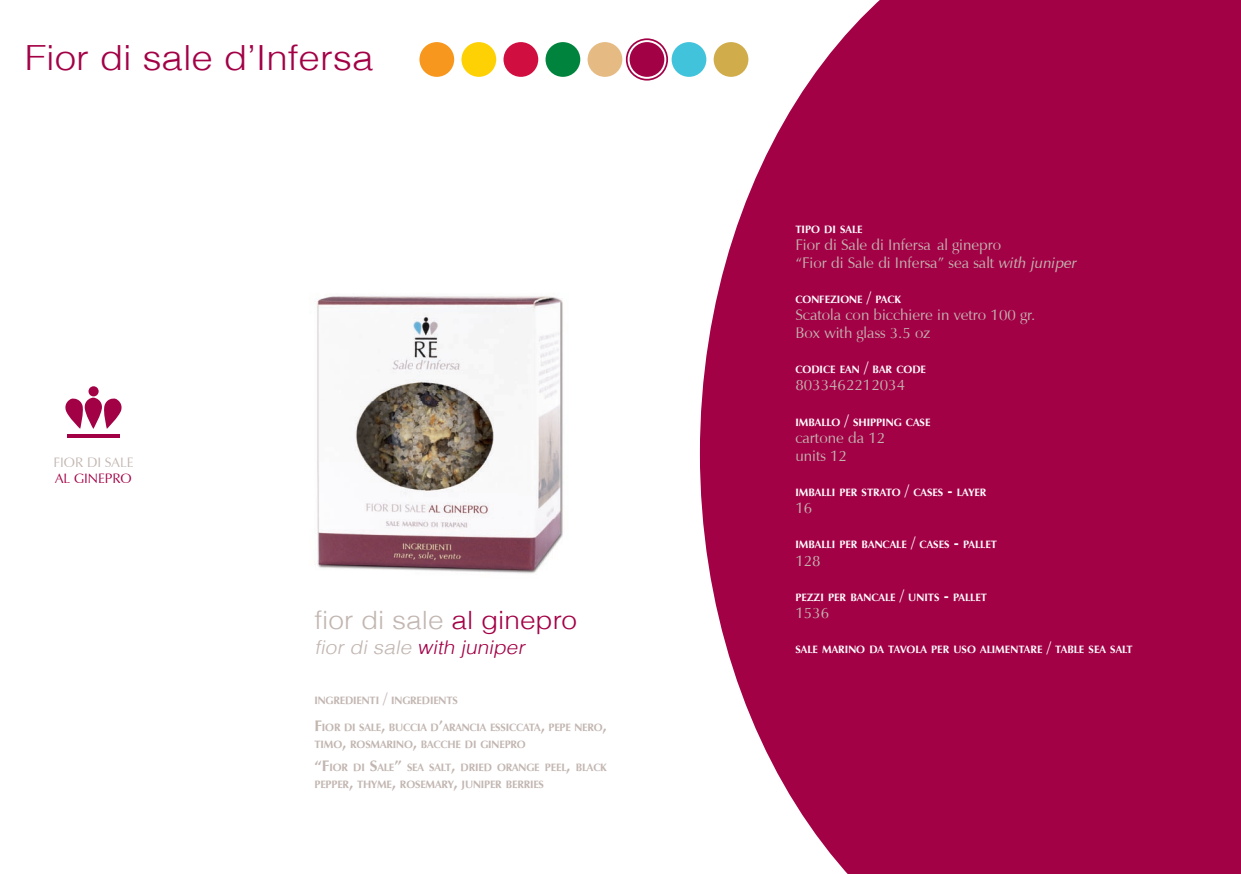
<style>
.page{position:relative;width:1241px;height:874px;background:#fff}
.page>*{position:absolute;margin:0;border:0;box-sizing:border-box;transform-origin:0 0}
.t1{font:300 34.65px "Helv";color:#a30146;scale:1.11 1}
.t2{font:300 25.2px "Helv";color:#c2b6b1;scale:1.11 1}
.t3{font:italic 300 18.9px "Helv";color:#a30146;scale:1.11 1}
.t4{font:15.75px/17.5px "Vera Humana 95";color:#c2b6b1}
.t5{font:14px "Vera Humana 95";color:#c2b6b1}
.t6{font:14px "Vera Humana 95";color:#a30146}
.t7{font:700 11.03px "Vera Humana 95";color:#fff}
.t8{font:700 11.03px/17.5px "Vera Humana 95";letter-spacing:-.015em;color:#c2b6b1}
.s1{color:#a30146}
.s2{color:#c2b6b1}
.s3{font-size:15.75px}
.s4{font-style:italic}
</style>
<div class="page">
<svg style="left:699px;top:0;width:541px;height:873px;background:#ab1756"></svg>
<img style="left:317px;top:296px;width:246px;height:278px">
<svg style="left:625px;top:38px;width:43px;height:42px"></svg>
<div style="left:419px;top:42px;width:35px;height:35px;background:#f7971d;border-radius:50%"></div>
<div style="left:461px;top:42px;width:35px;height:35px;background:#fed105;border-radius:50%"></div>
<div style="left:503px;top:42px;width:35px;height:35px;background:#d10e40;border-radius:50%"></div>
<div style="left:545px;top:42px;width:35px;height:35px;background:#00843d;border-radius:50%"></div>
<div style="left:587px;top:42px;width:35px;height:35px;background:#e5ba83;border-radius:50%"></div>
<div style="left:629px;top:42px;width:35px;height:35px;background:#a30146;border-radius:50%"></div>
<div style="left:671px;top:42px;width:35px;height:35px;background:#42c3dc;border-radius:50%"></div>
<div style="left:713px;top:42px;width:35px;height:35px;background:#d0ac4b;border-radius:50%"></div>
<hr style="left:67px;top:434px;width:53px;height:4px;background:#a30146">
<svg style="left:65px;top:397px;width:57px;height:31px"></svg>
<div style="left:88px;top:386px;width:11px;height:10px;background:#a30146;border-radius:50%"></div>
<h1 class="t1" style="left:25px;top:36px;width:315px">Fior di sale d’Infersa</h1>
<p class="t5" style="left:53px;top:453px;width:82px">fior di sale</p>
<p class="t6" style="left:55px;top:470px;width:78px">al ginepro</p>
<h2 class="t2" style="left:314px;top:604px;width:238px">fior di sale <span class="s1">al ginepro</span></h2>
<h3 class="t3" style="left:314px;top:635px;width:194px"><span class="s2">fior di sale</span> with juniper</h3>
<p class="t8" style="left:314px;top:691px;width:145px">INGREDIENTI <span class="s3">/</span> INGREDIENTS</p>
<p class="t8" style="left:314px;top:717px;width:294px"><span class="s3">F</span>IOR DI SALE<span class="s3">,</span> BUCCIA D<span class="s3">’</span>ARANCIA ESSICCATA<span class="s3">,</span> PEPE NERO<span class="s3">,<br></span>TIMO<span class="s3">,</span> ROSMARINO<span class="s3">,</span> BACCHE DI GINEPRO</p>
<p class="t8" style="left:314px;top:757px;width:294px"><span class="s3">“F</span>IOR DI <span class="s3">S</span>ALE<span class="s3">”</span> SEA SALT<span class="s3">,</span> DRIED ORANGE PEEL<span class="s3">,</span> BLACK<br>PEPPER<span class="s3">,</span> THYME<span class="s3">,</span> ROSEMARY<span class="s3">,</span> JUNIPER BERRIES</p>
<p class="t7" style="left:795px;top:222px;width:69px">TIPO DI SALE</p>
<h3 class="t4" style="left:795px;top:236px;width:283px">fior di sale di infersa al ginepro<br>“fior di sale di infersa” sea salt <span class="s4">with juniper</span></h3>
<p class="t7" style="left:795px;top:292px;width:107px">CONFEZIONE <span class="s3">/</span> PACK</p>
<h3 class="t4" style="left:795px;top:306px;width:241px">scatola con bicchiere in vetro 100 gr.<br>Box with glass 3.5 oz</h3>
<p class="t7" style="left:795px;top:362px;width:132px">CODICE EAN <span class="s3">/</span> BAR CODE</p>
<h3 class="t4" style="left:795px;top:376px;width:111px">8033462212034</h3>
<p class="t7" style="left:795px;top:415px;width:137px">IMBALLO <span class="s3">/</span> SHIPPING CASE</p>
<h3 class="t4" style="left:795px;top:429px;width:91px">cartone da 12 units 12</h3>
<p class="t7" style="left:795px;top:485px;width:192px">IMBALLI PER STRATO <span class="s3">/</span> CASES <span class="s3">-</span> LAYER</p>
<h3 class="t4" style="left:795px;top:499px;width:18px">16</h3>
<p class="t7" style="left:795px;top:537px;width:203px">IMBALLI PER BANCALE <span class="s3">/</span> CASES <span class="s3">-</span> PALLET</p>
<h3 class="t4" style="left:795px;top:551px;width:27px">128</h3>
<p class="t7" style="left:795px;top:590px;width:193px">PEZZI PER BANCALE <span class="s3">/</span> UNITS <span class="s3">-</span> PALLET</p>
<h3 class="t4" style="left:795px;top:604px;width:35px">1536</h3>
<p class="t7" style="left:795px;top:642px;width:339px">SALE MARINO DA TAVOLA PER USO ALIMENTARE <span class="s3">/</span> TABLE SEA SALT</p>
</div>
